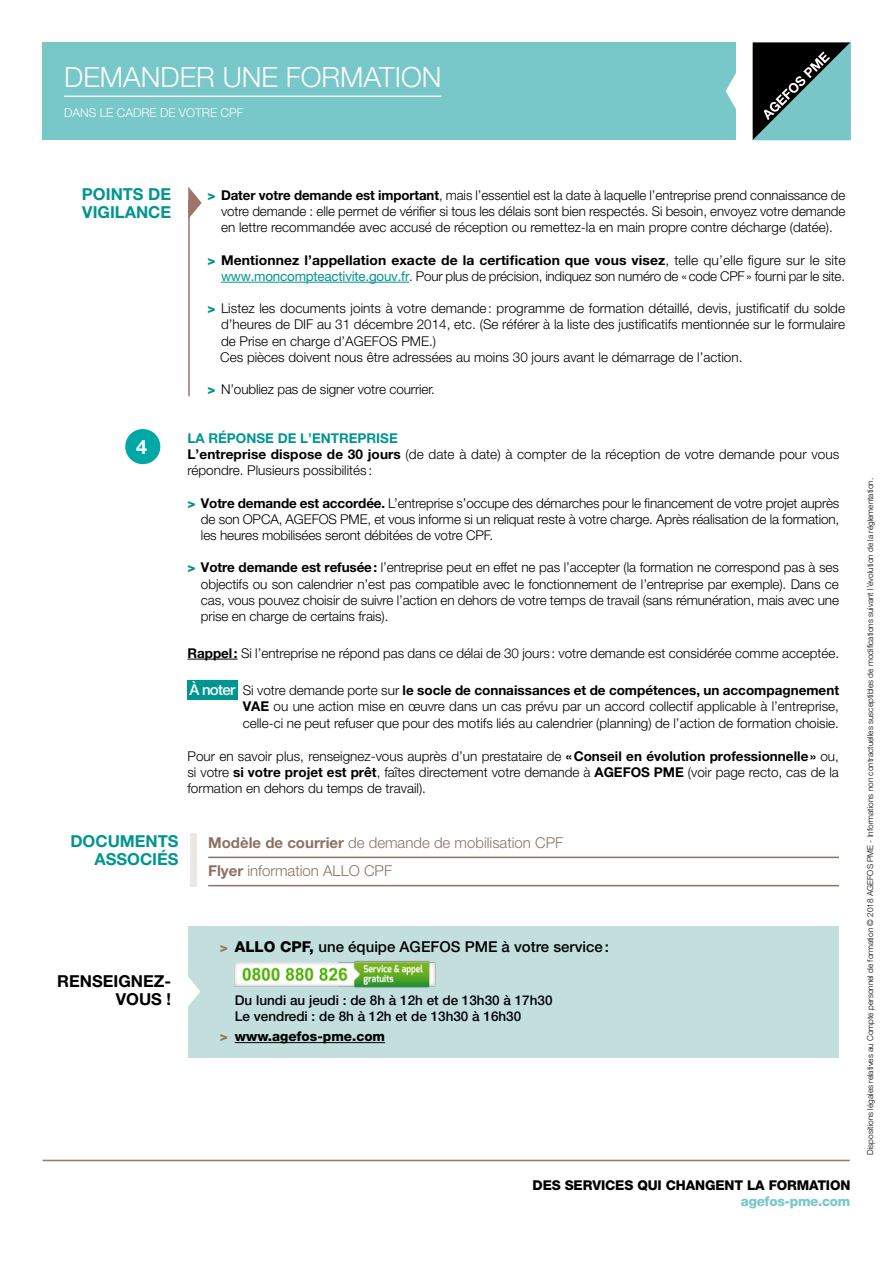
<style>
.page{position:relative;width:893px;height:1263px;background:#fff}
.page>*{position:absolute;margin:0;border:0;box-sizing:border-box;transform-origin:0 0}
.t1{font:300 27.9px "Helvetica Neue LT Pro";color:#fff}
.t2{font:700 19.8px "Helvetica Neue LT Std";color:#fff}
.t3{font:700 16.5px/18px "Helvetica Neue LT Pro";color:#009590}
.t4{font:700 16.5px/18px "Helvetica Neue LT Pro";color:#000;text-align:right}
.t5{font:300 15px/28.2px "Helvetica Neue LT Std";color:#8b7164}
.t6{font:500 15px "Helvetica Neue LT Pro";color:#000}
.t7{font:500 15px "Helvetica Neue LT Std";letter-spacing:-.045em;color:#fff}
.t8{font:300 13.5px/16.2px "Helvetica Neue LT Pro";color:#000;text-align:justify}
.t9{font:500 13.5px/16.2px "Helvetica Neue LT Pro";color:#000}
.t10{font:800 13.5px "Helvetica Neue LT Pro";letter-spacing:-.01em;color:#000}
.t11{font:800 13.5px "Helvetica Neue LT Pro";letter-spacing:-.02em;color:#78c7c9}
.t12{font:300 12.15px "Helvetica Neue LT Pro";color:#fff}
.t13{font:300 8.25px "Helvetica Neue LT Pro";color:#000}
.s1{font-weight:800;color:#009590}
.s2{font-weight:700}
.s3{font-weight:400;color:#009590}
.s4{font-weight:700;color:#009590}
.s5{font-weight:800;font-size:13.5px;color:#9c7469}
.s6{font-weight:800}
.s7{color:#9c7469}
</style>
<div class="page">
<svg style="left:753px;top:43px;width:97px;height:97px;background:#486f70"></svg>
<div style="left:43px;top:43px;width:693px;height:97px;background:#78c7c9"></div>
<hr style="left:64px;top:96px;width:377px;height:1px;background:#fff">
<svg style="left:726px;top:73px;width:10px;height:36px"></svg>
<hr style="left:43px;top:1160px;width:807px;height:1px;background:#9c7469">
<hr style="left:221px;top:282px;width:188px;height:1px;background:#009590">
<hr style="left:188px;top:200px;width:2px;height:196px;background:#9c7469">
<svg style="left:188px;top:187px;width:14px;height:32px"></svg>
<div style="left:188px;top:925px;width:651px;height:132px;background:#c2dfde"></div>
<hr style="left:235px;top:1042px;width:150px;height:1px;background:#000">
<svg style="left:188px;top:977px;width:12px;height:29px"></svg>
<hr style="left:187px;top:659px;width:51px;height:1px;background:#000">
<div style="left:187px;top:680px;width:50px;height:19px;background:#009590"></div>
<div style="left:125px;top:429px;width:35px;height:35px;background:#00a8a5;border-radius:50%"></div>
<div style="left:190px;top:833px;width:6px;height:54px;background:#ece8e6"></div>
<hr style="left:208px;top:857px;width:631px;height:1px;background:#8b7164">
<hr style="left:208px;top:885px;width:631px;height:1px;background:#8b7164">
<img style="left:234px;top:960px;width:202px;height:28px">
<h1 class="t1" style="left:64px;top:60px;width:379px">DEMANDER UNE FORMATION</h1>
<p class="t12" style="left:64px;top:105px;width:181px">DANS LE CADRE DE VOTRE CPF</p>
<p class="t3" style="left:82px;top:185px;width:91px">POINTS DE<br>VIGILANCE</p>
<h2 class="t2" style="left:136px;top:434px;width:12px">4</h2>
<p class="t8" style="left:221px;top:187px;width:626px;text-indent:-13px"><span class="s1">&gt;</span> <span class="s2">Dater votre demande est important</span>, mais l’essentiel est la date à laquelle l’entreprise prend connaissance de votre demande : elle permet de vérifier si tous les délais sont bien respectés. Si besoin, envoyez votre demande en lettre recommandée avec accusé de réception ou remettez-la en main propre contre décharge (datée).</p>
<p class="t8" style="left:207px;top:251px;width:639px;text-align:right"><span class="s1">&gt;</span> <span class="s2">Mentionnez l’appellation exacte de la certification que vous visez</span>, telle qu’elle figure sur le site <span class="s3">www.moncompteactivite.gouv.fr</span>. Pour plus de précision, indiquez son numéro de «code CPF» fourni par le site.</p>
<p class="t8" style="left:220px;top:300px;width:626px;text-align:left;text-indent:-13px"><span class="s1">&gt;</span> Listez les documents joints à votre demande: programme de formation détaillé, devis, justificatif du solde d’heures de DIF au 31 décembre 2014, etc. (Se référer à la liste des justificatifs mentionnée sur le formulaire de Prise en charge d’AGEFOS PME.)<br>Ces pièces doivent nous être adressées au moins 30 jours avant le démarrage de l’action.</p>
<p class="t8" style="left:207px;top:381px;width:229px"><span class="s1">&gt;</span> N’oubliez pas de signer votre courrier.</p>
<p class="t8" style="left:187px;top:430px;width:653px;text-align:left"><span class="s4">LA RÉPONSE DE L’ENTREPRISE<br></span><span class="s2">L’entreprise dispose de 30 jours</span> (de date à date) à compter de la réception de votre demande pour vous répondre. Plusieurs possibilités :</p>
<p class="t8" style="left:201px;top:494px;width:640px;text-indent:-14px"><span class="s1">&gt;</span> <span class="s2">Votre demande est accordée.</span> L’entreprise s’occupe des démarches pour le financement de votre projet auprès de son OPCA, AGEFOS PME, et vous informe si un reliquat reste à votre charge. Après réalisation de la formation, les heures mobilisées seront débitées de votre CPF.</p>
<p class="t8" style="left:201px;top:559px;width:639px;text-indent:-14px"><span class="s1">&gt;</span> <span class="s2">Votre demande est refusée:</span> l’entreprise peut en effet ne pas l’accepter (la formation ne correspond pas à ses objectifs ou son calendrier n’est pas compatible avec le fonctionnement de l’entreprise par exemple). Dans ce cas, vous pouvez choisir de suivre l’action en dehors de votre temps de travail (sans rémunération, mais avec une prise en charge de certains frais).</p>
<p class="t8" style="left:187px;top:644px;width:653px"><span class="s2">Rappel:</span> Si l’entreprise ne répond pas dans ce délai de 30 jours: votre demande est considérée comme acceptée.</p>
<p class="t8" style="left:243px;top:682px;width:598px">Si votre demande porte sur <span class="s2">le socle de connaissances et de compétences, un accompagnement VAE</span> ou une action mise en œuvre dans un cas prévu par un accord collectif applicable à l’entreprise, celle-ci ne peut refuser que pour des motifs liés au calendrier (planning) de l’action de formation choisie.</p>
<p class="t8" style="left:187px;top:748px;width:653px">Pour en savoir plus, renseignez-vous auprès d’un prestataire de <span class="s2">«Conseil en évolution professionnelle»</span> ou, si votre <span class="s2">si votre projet est prêt</span>, faîtes directement votre demande à <span class="s2">AGEFOS PME</span> (voir page recto, cas de la formation en dehors du temps de travail).</p>
<p class="t7" style="left:189px;top:681px;width:47px">À noter</p>
<p class="t3" style="left:70px;top:832px;width:110px;text-align:right">DOCUMENTS<br>ASSOCIÉS</p>
<p class="t5" style="left:208px;top:828px;width:357px"><span class="s2">Modèle de courrier</span> de demande de mobilisation CPF<br><span class="s2">Flyer</span> information ALLO CPF</p>
<p class="t4" style="left:57px;top:972px;width:115px">RENSEIGNEZ-<br>VOUS !</p>
<p class="t6" style="left:220px;top:938px;width:390px"><span class="s5">&gt;</span> <span class="s6">ALLO CPF,</span> une équipe AGEFOS PME à votre service:</p>
<p class="t9" style="left:235px;top:991px;width:319px">Du lundi au jeudi : de 8h à 12h et de 13h30 à 17h30<br>Le vendredi : de 8h à 12h et de 13h30 à 16h30</p>
<p class="t10" style="left:220px;top:1028px;width:167px"><span class="s7">&gt;</span> www.agefos-pme.com</p>
<p class="t10" style="left:533px;top:1177px;width:319px">DES SERVICES QUI CHANGENT LA FORMATION</p>
<p class="t11" style="left:741px;top:1193px;width:111px">agefos-pme.com</p>
<p class="t13" style="left:865px;top:1155px;width:678px;rotate:-90deg">Dispositions légales relatives au Compte personnel de formation © 2018 AGEFOS PME - Informations non contractuelles susceptibles de modifications suivant l’évolution de la réglementation.</p>
</div>
